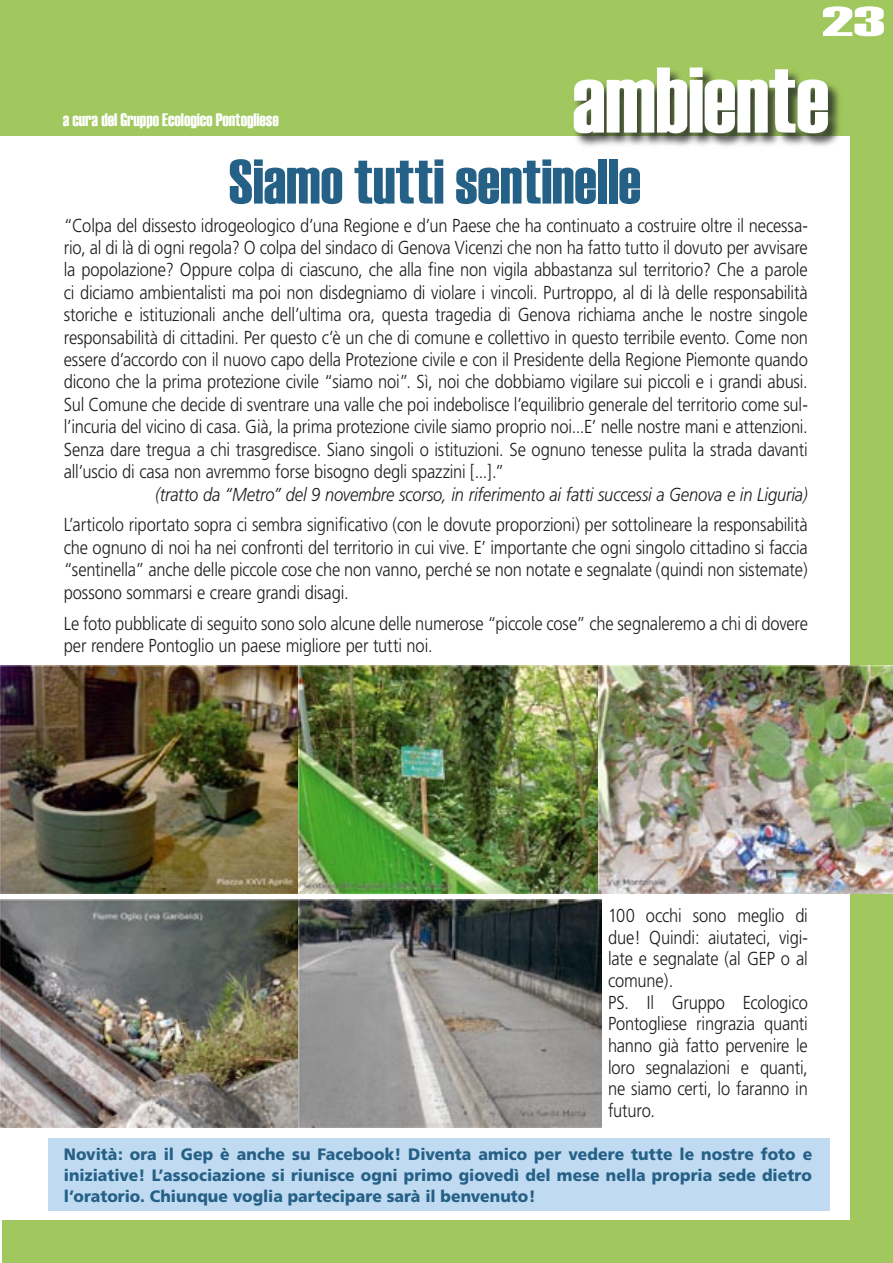
<style>
.page{position:relative;width:893px;height:1263px;background:#fff}
.page>*{position:absolute;margin:0;border:0;box-sizing:border-box;transform-origin:0 0}
.t1{font:93px "Haettenschweiler";letter-spacing:-.005em;color:#fff}
.t2{font:63px "Haettenschweiler";color:#256086}
.t3{font:42px "Haettenschweiler";color:#fff;scale:2 1}
.t4{font:300 18.75px/22.4px "Frutiger";letter-spacing:-.01em;color:#1b1c20;text-align:justify;scale:.88 1}
.t5{font:italic 300 18.75px "Frutiger";letter-spacing:-.01em;color:#1b1c20;scale:.88 1}
.t6{font:18px "Haettenschweiler";color:#fff}
.t7{font:900 16.5px/21px "Frutiger";letter-spacing:.005em;color:#256086;text-align:justify;scale:.95 1}
</style>
<div class="page">
<div style="left:2px;top:1220px;width:891px;height:43px;background:#a1c85e"></div>
<div style="left:0;top:0;width:893px;height:136px;background:#a1c85e"></div>
<div style="left:850px;top:0;width:43px;height:1263px;background:#a1c85e"></div>
<div style="left:572px;top:66px;width:270px;height:82px;background:#1b1c20;opacity:.75"></div>
<div style="left:48px;top:1138px;width:781px;height:72px;background:#c0daf1"></div>
<img style="left:0;top:666px;width:299px;height:227px">
<img style="left:299px;top:666px;width:300px;height:227px">
<img style="left:599px;top:666px;width:294px;height:227px">
<img style="left:0;top:900px;width:299px;height:227px">
<img style="left:299px;top:900px;width:302px;height:227px">
<p class="t6" style="left:63px;top:109px;width:218px">a cura del Gruppo Ecologico Pontogliese</p>
<p class="t3" style="left:821px;top:-3px;width:33px">23</p>
<p class="t1" style="left:572px;top:47px;width:259px">ambiente</p>
<p class="t2" style="left:229px;top:146px;width:414px">Siamo tutti sentinelle</p>
<p class="t4" style="left:64px;top:214px;width:847px">“Colpa del dissesto idrogeologico d’una Regione e d’un Paese che ha continuato a costruire oltre il necessa&shy;rio, al di là di ogni regola? O colpa del sindaco di Genova Vicenzi che non ha fatto tutto il dovuto per avvisare la popolazione? Oppure colpa di ciascuno, che alla fine non vigila abbastanza sul territorio? Che a parole ci diciamo ambientalisti ma poi non disdegniamo di violare i vincoli. Purtroppo, al di là delle responsabilità storiche e istituzionali anche dell’ultima ora, questa tragedia di Genova richiama anche le nostre singole responsabilità di cittadini. Per questo c’è un che di comune e collettivo in questo terribile evento. Come non essere d’accordo con il nuovo capo della Protezione civile e con il Presidente della Regione Piemonte quando dicono che la prima protezione civile “siamo noi”. Sì, noi che dobbiamo vigilare sui piccoli e i grandi abusi.<br>Sul Comune che decide di sventrare una valle che poi indebolisce l’equilibrio generale del territorio come sul&shy;l’incuria del vicino di casa. Già, la prima protezione civile siamo proprio noi...E’ nelle nostre mani e attenzioni.<br>Senza dare tregua a chi trasgredisce. Siano singoli o istituzioni. Se ognuno tenesse pulita la strada davanti all’uscio di casa non avremmo forse bisogno degli spazzini [...].”</p>
<p class="t5" style="left:155px;top:483px;width:743px">(tratto da “Metro” del 9 novembre scorso, in riferimento ai fatti successi a Genova e in Liguria)</p>
<p class="t4" style="left:64px;top:514px;width:847px">L’articolo riportato sopra ci sembra significativo (con le dovute proporzioni) per sottolineare la responsabilità che ognuno di noi ha nei confronti del territorio in cui vive. E’ importante che ogni singolo cittadino si faccia “sentinella” anche delle piccole cose che non vanno, perché se non notate e segnalate (quindi non sistemate) possono sommarsi e creare grandi disagi.</p>
<p class="t4" style="left:64px;top:612px;width:847px">Le foto pubblicate di seguito sono solo alcune delle numerose “piccole cose” che segnaleremo a chi di dovere per rendere Pontoglio un paese migliore per tutti noi.</p>
<p class="t4" style="left:608px;top:904px;width:229px;line-height:21.6px">100 occhi sono meglio di due! Quindi: aiutateci, vigi&shy;late e segnalate (al GEP o al comune).</p>
<p class="t4" style="left:608px;top:991px;width:229px;line-height:21.6px">PS. Il Gruppo Ecologico Pontogliese ringrazia quanti hanno già fatto pervenire le loro segnalazioni e quanti, ne siamo certi, lo faranno in futuro.</p>
<p class="t7" style="left:64px;top:1143px;width:789px">Novità: ora il Gep è anche su Facebook! Diventa amico per vedere tutte le nostre foto e iniziative! L’associazione si riunisce ogni primo giovedì del mese nella propria sede dietro l’oratorio. Chiunque voglia partecipare sarà il benvenuto!</p>
</div>
